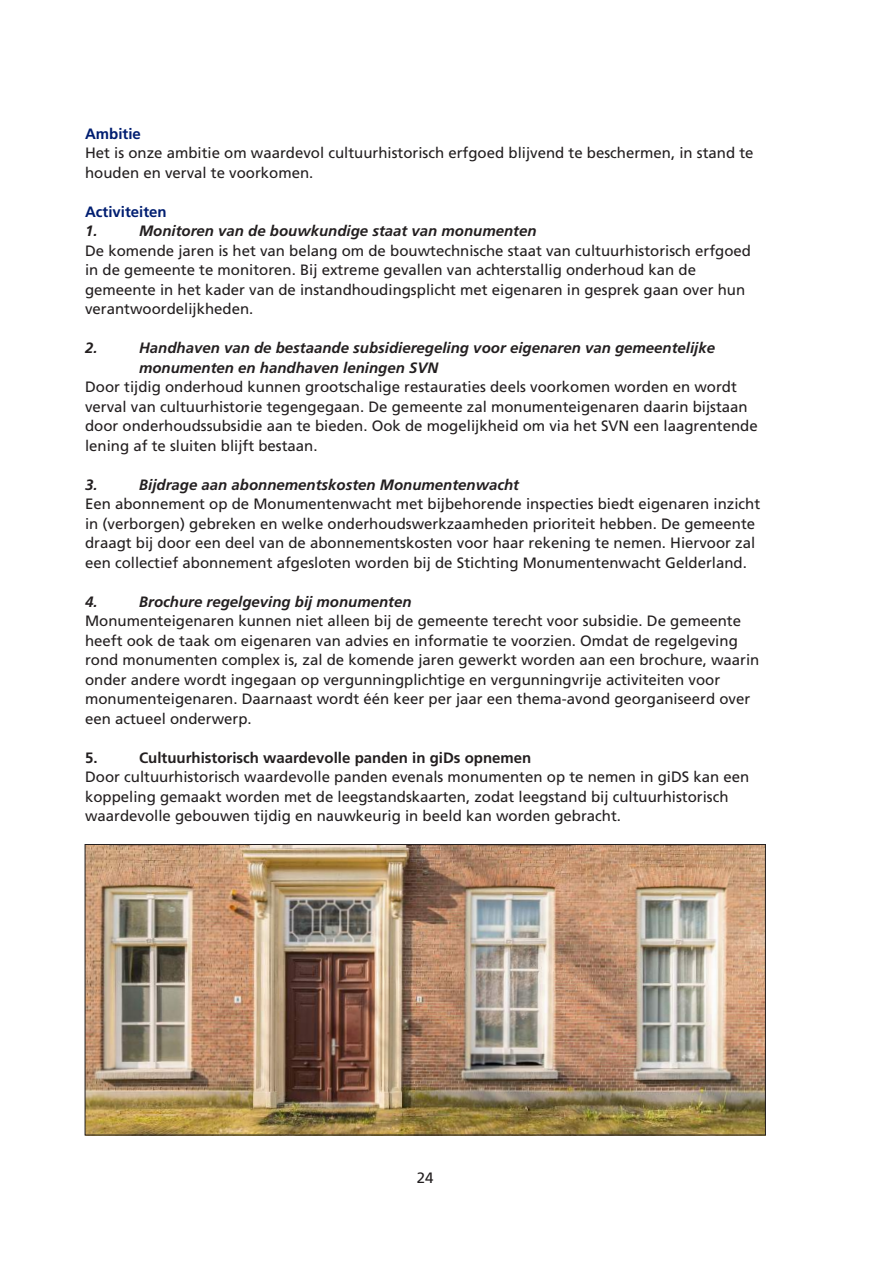
<style>
.page{position:relative;width:893px;height:1263px;background:#fff}
.page>*{position:absolute;margin:0;border:0;box-sizing:border-box;transform-origin:0 0}
.t1{font:15px/19.5px "Frutiger LT Std";color:#231f20}
.t2{font:italic 700 15px "Frutiger LT Std";color:#231f20}
.t3{font:700 15px "Frutiger LT Std";color:#231f20}
.t4{font:700 15px "Frutiger LT Std";color:#001e71}
</style>
<div class="page">
<img style="left:87px;top:846px;width:677px;height:287px">
<p class="t4" style="left:85px;top:125px;width:57px">Ambitie</p>
<p class="t1" style="left:85px;top:143px;width:670px">Het is onze ambitie om waardevol cultuurhistorisch erfgoed blijvend te beschermen, in stand te houden en verval te voorkomen.</p>
<p class="t4" style="left:85px;top:203px;width:83px">Activiteiten</p>
<p class="t2" style="left:85px;top:222px;width:14px">1.</p>
<p class="t2" style="left:139px;top:222px;width:399px">Monitoren van de bouwkundige staat van monumenten</p>
<p class="t1" style="left:85px;top:241px;width:667px">De komende jaren is het van belang om de bouwtechnische staat van cultuurhistorisch erfgoed in de gemeente te monitoren. Bij extreme gevallen van achterstallig onderhoud kan de gemeente in het kader van de instandhoudingsplicht met eigenaren in gesprek gaan over hun verantwoordelijkheden.</p>
<p class="t2" style="left:85px;top:339px;width:14px">2.</p>
<p class="t2" style="left:139px;top:339px;width:578px">Handhaven van de bestaande subsidieregeling voor eigenaren van gemeentelijke</p>
<p class="t2" style="left:139px;top:359px;width:301px">monumenten en handhaven leningen SVN</p>
<p class="t1" style="left:85px;top:377px;width:674px">Door tijdig onderhoud kunnen grootschalige restauraties deels voorkomen worden en wordt verval van cultuurhistorie tegengegaan. De gemeente zal monumenteigenaren daarin bijstaan door onderhoudssubsidie aan te bieden. Ook de mogelijkheid om via het SVN een laagrentende lening af te sluiten blijft bestaan.</p>
<p class="t2" style="left:85px;top:476px;width:14px">3.</p>
<p class="t2" style="left:139px;top:476px;width:382px">Bijdrage aan abonnementskosten Monumentenwacht</p>
<p class="t1" style="left:85px;top:494px;width:677px">Een abonnement op de Monumentenwacht met bijbehorende inspecties biedt eigenaren inzicht in (verborgen) gebreken en welke onderhoudswerkzaamheden prioriteit hebben. De gemeente draagt bij door een deel van de abonnementskosten voor haar rekening te nemen. Hiervoor zal een collectief abonnement afgesloten worden bij de Stichting Monumentenwacht Gelderland.</p>
<p class="t2" style="left:85px;top:593px;width:14px">4.</p>
<p class="t2" style="left:139px;top:593px;width:274px">Brochure regelgeving bij monumenten</p>
<p class="t1" style="left:85px;top:611px;width:676px">Monumenteigenaren kunnen niet alleen bij de gemeente terecht voor subsidie. De gemeente heeft ook de taak om eigenaren van advies en informatie te voorzien. Omdat de regelgeving rond monumenten complex is, zal de komende jaren gewerkt worden aan een brochure, waarin onder andere wordt ingegaan op vergunningplichtige en vergunningvrije activiteiten voor monumenteigenaren. Daarnaast wordt één keer per jaar een thema-avond georganiseerd over een actueel onderwerp.</p>
<p class="t3" style="left:85px;top:749px;width:14px">5.</p>
<p class="t3" style="left:139px;top:749px;width:394px">Cultuurhistorisch waardevolle panden in giDs opnemen</p>
<p class="t1" style="left:85px;top:767px;width:666px">Door cultuurhistorisch waardevolle panden evenals monumenten op te nemen in giDS kan een koppeling gemaakt worden met de leegstandskaarten, zodat leegstand bij cultuurhistorisch waardevolle gebouwen tijdig en nauwkeurig in beeld kan worden gebracht.</p>
<p class="t1" style="left:417px;top:1168px;width:18px">24</p>
</div>
